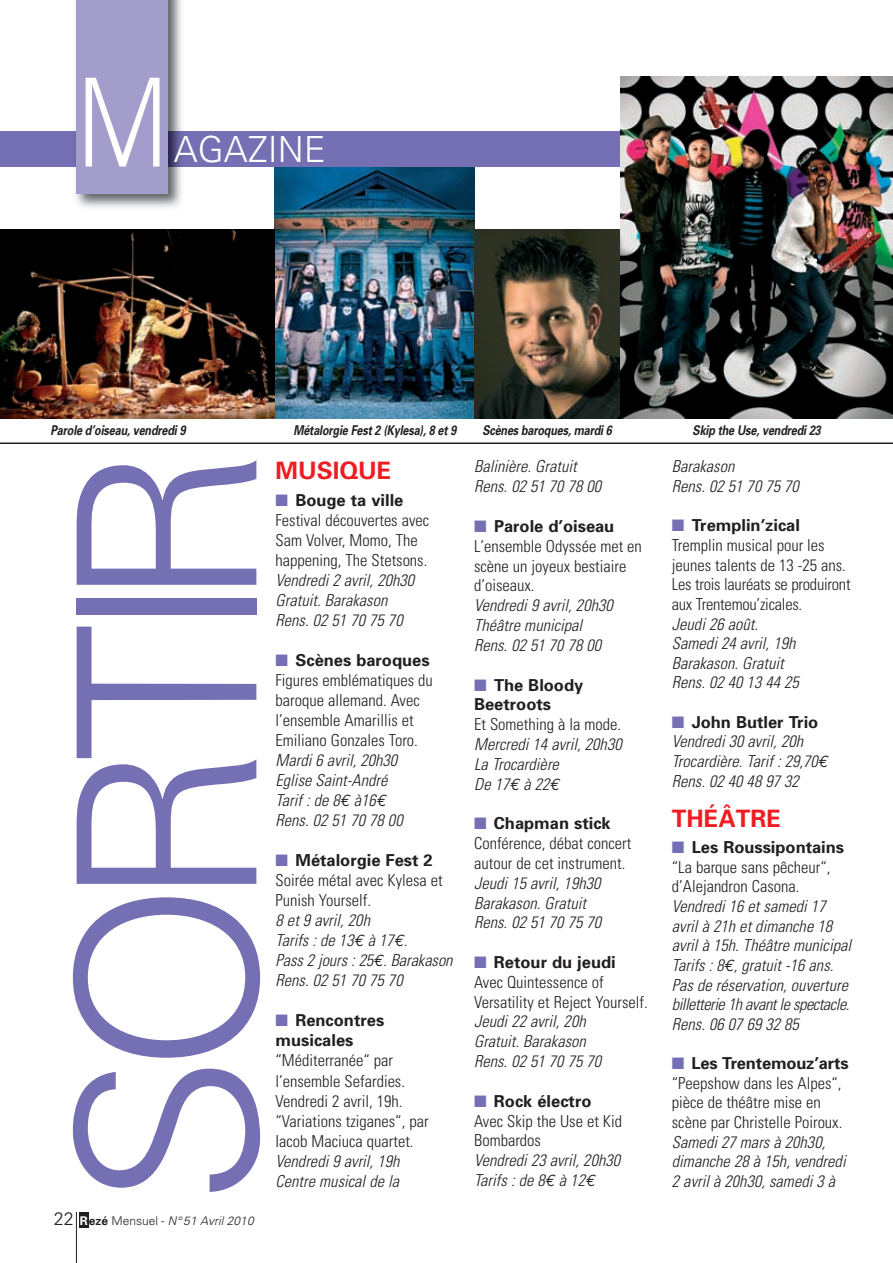
<style>
.page{position:relative;width:893px;height:1263px;background:#fff}
.page>*{position:absolute;margin:0;border:0;box-sizing:border-box;transform-origin:0 0}
.t1{font:300 249px "Univers";letter-spacing:-.08em;color:#756fb3}
.t2{font:300 123px "Univers";color:#fff;scale:.8 1}
.t3{font:300 36px "Univers";color:#fff}
.t4{font:700 24px "Univers";color:#ee1d23}
.t5{font:italic 300 condensed 16.5px/19.6px "Univers";letter-spacing:.005em;color:#231f20}
.t6{font:300 condensed 16.5px/20px "Univers";color:#231f20}
.t7{font:700 16.5px/20px "Univers";color:#231f20}
.t8{font:italic 700 13.5px "Univers";letter-spacing:-.01em;color:#231f20;scale:.8 1}
.t9{font:italic 300 12px "Univers";letter-spacing:.005em;color:#231f20}
.s1{color:#756fb3}
.s2{font-weight:700;font-stretch:normal}
.s3{font-family:"Euro Mono";font-weight:400;font-stretch:normal}
.s4{font-weight:700;font-style:normal;font-stretch:normal}
.s5{font-style:normal;font-size:18px}
.s6{font-weight:700;font-style:normal;color:#fff}
.s7{font-weight:700;font-style:normal}
.s8{font-style:normal}
</style>
<div class="page">
<img style="left:275px;top:167px;width:199px;height:251px">
<div style="left:0;top:132px;width:893px;height:35px;background:#756fb3"></div>
<img style="left:70px;top:0;width:117px;height:208px">
<div style="left:77px;top:0;width:91px;height:194px;background:#a39dcc"></div>
<hr style="left:0;top:442px;width:893px;height:2px;background:#231f20">
<img style="left:0;top:230px;width:274px;height:188px">
<img style="left:474px;top:230px;width:147px;height:188px">
<img style="left:621px;top:77px;width:272px;height:341px">
<div style="left:79px;top:1212px;width:10px;height:15px;background:#231f20"></div>
<hr style="left:76px;top:1212px;width:1px;height:51px;background:#231f20">
<h2 class="t2" style="left:76px;top:78px;width:118px">M</h2>
<h3 class="t3" style="left:174px;top:136px;width:153px">AGAZINE</h3>
<p class="t8" style="left:51px;top:425px;width:170px">Parole d’oiseau, vendredi 9</p>
<p class="t8" style="left:293px;top:425px;width:205px">Métalorgie Fest 2 (Kylesa), 8 et 9</p>
<p class="t8" style="left:482px;top:425px;width:164px">Scènes baroques, mardi 6</p>
<p class="t8" style="left:693px;top:425px;width:162px">Skip the Use, vendredi 23</p>
<h3 class="t4" style="left:276px;top:461px;width:117px">MUSIQUE</h3>
<p class="t6" style="left:276px;top:492px;width:155px"><span class="s1">■</span> <span class="s2">Bouge ta ville<br></span>Festival découvertes avec<br>Sam Volver, Momo, The happening, The Stetsons.</p>
<p class="t5" style="left:276px;top:572px;width:140px">Vendredi 2 avril, 20h30<br>Gratuit. Barakason<br>Rens. 02 51 70 75 70</p>
<p class="t6" style="left:276px;top:652px;width:159px"><span class="s1">■</span> <span class="s2">Scènes baroques<br></span>Figures emblématiques du baroque allemand. Avec l’ensemble Amarillis et<br>Emiliano Gonzales Toro.</p>
<p class="t5" style="left:276px;top:752px;width:129px">Mardi 6 avril, 20h30<br>Eglise Saint-André<br>Tarif : de 8<span class="s3">€</span> à16<span class="s3">€<br></span>Rens. 02 51 70 78 00</p>
<p class="t6" style="left:276px;top:852px;width:169px"><span class="s1">■</span> <span class="s2">Métalorgie Fest 2<br></span>Soirée métal avec Kylesa et<br>Punish Yourself.</p>
<p class="t5" style="left:276px;top:912px;width:179px">8 et 9 avril, 20h<br>Tarifs : de 13<span class="s3">€</span> à 17<span class="s3">€</span>.<br>Pass 2 jours : 25<span class="s3">€</span>. Barakason<br>Rens. 02 51 70 75 70</p>
<p class="t7" style="left:276px;top:1012px;width:110px"><span class="s1">■</span> Rencontres musicales</p>
<p class="t6" style="left:276px;top:1052px;width:155px">“Méditerranée“ par l’ensemble Sefardies.<br>Vendredi 2 avril, 19h. “Variations tziganes“, par<br>Iacob Maciuca quartet.</p>
<p class="t5" style="left:276px;top:1152px;width:125px">Vendredi 9 avril, 19h<br>Centre musical de la</p>
<h1 class="t1" style="left:77px;top:1206px;width:763px;rotate:-90deg">SORTIR</h1>
<p class="t5" style="left:474px;top:458px;width:129px">Balinière. Gratuit<br>Rens. 02 51 70 78 00</p>
<p class="t6" style="left:474px;top:518px;width:169px"><span class="s1">■</span> <span class="s2">Parole d’oiseau<br></span>L’ensemble Odyssée met en scène un joyeux bestiaire d’oiseaux.</p>
<p class="t5" style="left:474px;top:597px;width:140px">Vendredi 9 avril, 20h30<br>Théâtre municipal<br>Rens. 02 51 70 78 00</p>
<p class="t7" style="left:474px;top:676px;width:111px"><span class="s1">■</span> The Bloody<br>Beetroots</p>
<p class="t6" style="left:474px;top:716px;width:149px">Et Something à la mode.</p>
<p class="t5" style="left:474px;top:736px;width:149px">Mercredi 14 avril, 20h30<br>La Trocardière<br>De 17<span class="s3">€</span> à 22<span class="s3">€</span></p>
<p class="t6" style="left:474px;top:815px;width:159px"><span class="s1">■</span> <span class="s2">Chapman stick<br></span>Conférence, débat concert autour de cet instrument.</p>
<p class="t5" style="left:474px;top:874px;width:129px">Jeudi 15 avril, 19h30<br>Barakason. Gratuit<br>Rens. 02 51 70 75 70</p>
<p class="t6" style="left:474px;top:954px;width:175px"><span class="s1">■</span> <span class="s2">Retour du jeudi<br></span>Avec Quintessence of<br>Versatility et Reject Yourself.</p>
<p class="t5" style="left:474px;top:1013px;width:129px">Jeudi 22 avril, 20h<br>Gratuit. Barakason<br>Rens. 02 51 70 75 70</p>
<p class="t6" style="left:474px;top:1092px;width:150px"><span class="s1">■</span> <span class="s2">Rock électro<br></span>Avec Skip the Use et Kid<br>Bombardos</p>
<p class="t5" style="left:474px;top:1152px;width:148px">Vendredi 23 avril, 20h30<br>Tarifs : de 8<span class="s3">€</span> à 12<span class="s3">€</span></p>
<p class="t5" style="left:672px;top:458px;width:129px">Barakason<br>Rens. 02 51 70 75 70</p>
<p class="t6" style="left:672px;top:517px;width:180px"><span class="s1">■</span> <span class="s2">Tremplin’zical<br></span>Tremplin musical pour les jeunes talents de 13 -25 ans.<br>Les trois lauréats se produiront aux Trentemou’zicales.</p>
<p class="t5" style="left:672px;top:615px;width:129px">Jeudi 26 août.<br>Samedi 24 avril, 19h<br>Barakason. Gratuit<br>Rens. 02 40 13 44 25</p>
<p class="t5" style="left:672px;top:713px;width:157px"><span class="s1">■</span> <span class="s4">John Butler Trio<br></span>Vendredi 30 avril, 20h<br>Trocardière. Tarif : 29,70<span class="s3">€<br></span>Rens. 02 40 48 97 32</p>
<h3 class="t4" style="left:672px;top:809px;width:111px">THÉÂTRE</h3>
<p class="t6" style="left:672px;top:839px;width:174px"><span class="s1">■</span> <span class="s2">Les Roussipontains </span>“La barque sans pêcheur“, d’Alejandron Casona.</p>
<p class="t5" style="left:672px;top:898px;width:181px">Vendredi 16 et samedi 17 avril à 21h et dimanche 18 avril à 15h. Théâtre municipal<br>Tarifs : 8<span class="s3">€</span>, gratuit -16 ans.<br>Pas de réservation, ouverture billetterie 1h avant le spectacle.<br>Rens. 06 07 69 32 85</p>
<p class="t6" style="left:672px;top:1055px;width:178px"><span class="s1">■</span> <span class="s2">Les Trentemouz’arts </span>“Peepshow dans les Alpes“, pièce de théâtre mise en scène par Christelle Poiroux.</p>
<p class="t5" style="left:672px;top:1133px;width:175px">Samedi 27 mars à 20h30, dimanche 28 à 15h, vendredi<br>2 avril à 20h30, samedi 3 à</p>
<p class="t9" style="left:54px;top:1217px;width:201px"><span class="s5">22</span> <span class="s6">R</span><span class="s7">ezé</span> <span class="s8">Mensuel -</span> N° 51 Avril 2010</p>
</div>
